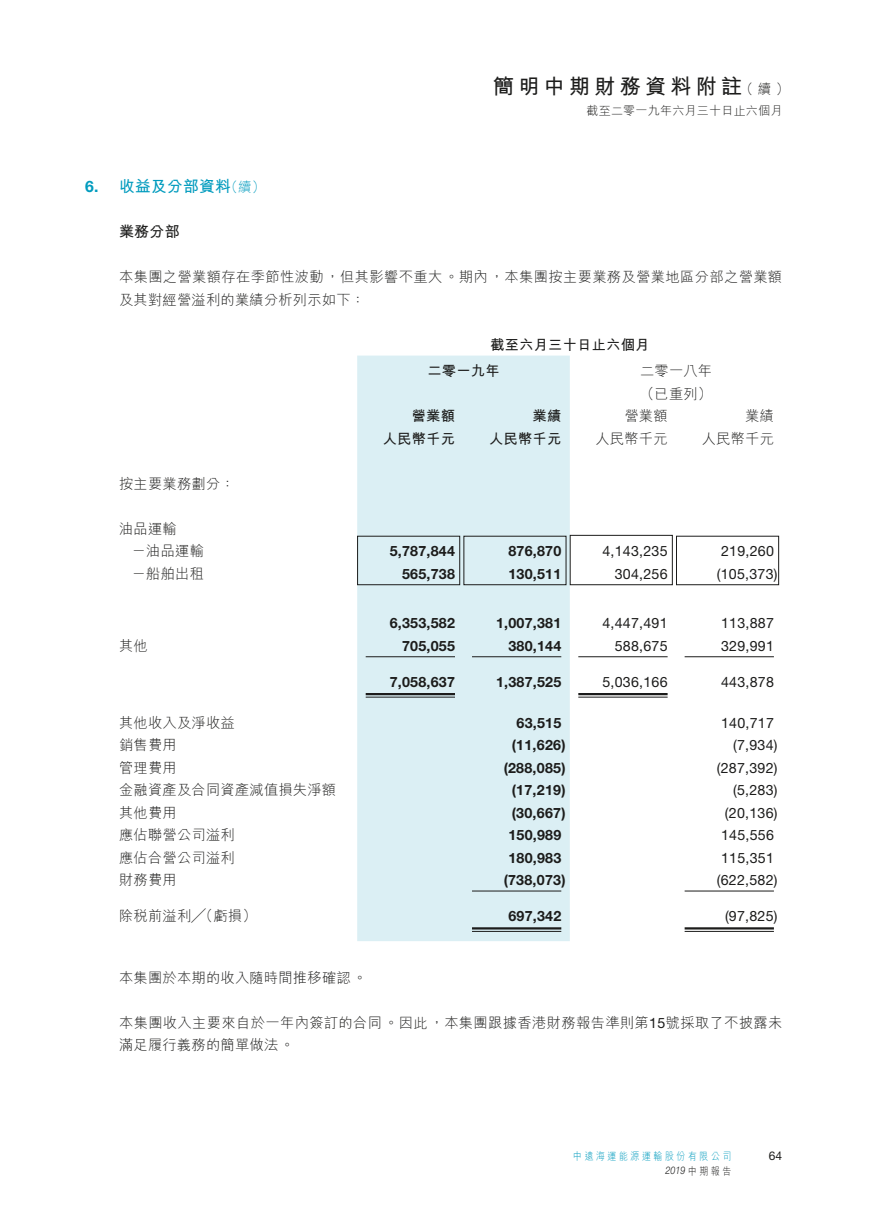
<style>
.page{position:relative;width:893px;height:1212px;background:#fff}
.page>*{position:absolute;margin:0;border:0;box-sizing:border-box;transform-origin:0 0}
.t1{font:700 21px "M Hei HK";letter-spacing:.205em;color:#1c1c1b}
.t2{font:700 15.75px "M Hei HK";letter-spacing:.015em;color:#009bbe}
.t3{font:700 15.75px "Helvetica Neue LT Std";color:#009bbe}
.t4{font:700 15px "M Hei HK";color:#1c1c1b}
.t5{font:300 14.25px/22.5px "M Hei HK";letter-spacing:.015em;color:#1c1c1b}
.t6{font:700 14.25px "Helvetica Neue LT Std";letter-spacing:.015em;color:#1c1c1b}
.t7{font:14.25px "Helvetica Neue LT Std";letter-spacing:.015em;color:#1c1c1b}
.t8{font:700 14.25px "M Hei HK";letter-spacing:.015em;color:#1c1c1b}
.t9{font:300 13.5px "M Hei HK";color:#1c1c1b}
.t10{font:300 13.5px "M Hei HK";color:#009bbe}
.t11{font:300 12px "M Hei HK";letter-spacing:.02em;color:#1c1c1b}
.t12{font:12px "Helvetica Neue LT Std";color:#1c1c1b}
.t13{font:300 10.5px "M Hei HK";letter-spacing:.285em;color:#009bbe;scale:.85 1}
.t14{font:italic 300 10.5px "Helvetica Neue LT Std";color:#1c1c1b;scale:.85 1}
.s1{font-family:"Helvetica Neue LT Std";font-weight:400}
.s2{font-family:"M Hei HK";font-style:normal}
</style>
<div class="page">
<div style="left:357px;top:356px;width:213px;height:585px;background:#dbeff4"></div>
<div style="left:357px;top:536px;width:103px;height:49px;border:1px solid #1c1c1b"></div>
<div style="left:463px;top:536px;width:103px;height:49px;border:1px solid #1c1c1b"></div>
<div style="left:570px;top:535px;width:103px;height:50px;border:1px solid #1c1c1b"></div>
<div style="left:676px;top:536px;width:103px;height:49px;border:1px solid #1c1c1b"></div>
<hr style="left:366px;top:656px;width:89px;height:1px;background:#1c1c1b">
<hr style="left:472px;top:656px;width:89px;height:1px;background:#1c1c1b">
<hr style="left:578px;top:656px;width:90px;height:1px;background:#1c1c1b">
<hr style="left:685px;top:656px;width:89px;height:1px;background:#1c1c1b">
<hr style="left:366px;top:693px;width:89px;height:2px;background:#1c1c1b">
<hr style="left:366px;top:697px;width:89px;height:1px;background:#1c1c1b">
<hr style="left:578px;top:693px;width:90px;height:2px;background:#1c1c1b">
<hr style="left:578px;top:697px;width:90px;height:1px;background:#1c1c1b">
<hr style="left:472px;top:891px;width:89px;height:1px;background:#1c1c1b">
<hr style="left:685px;top:891px;width:89px;height:1px;background:#1c1c1b">
<hr style="left:472px;top:927px;width:89px;height:2px;background:#1c1c1b">
<hr style="left:472px;top:931px;width:89px;height:1px;background:#1c1c1b">
<hr style="left:685px;top:927px;width:89px;height:2px;background:#1c1c1b">
<hr style="left:685px;top:931px;width:89px;height:1px;background:#1c1c1b">
<h1 class="t1" style="left:493px;top:71px;width:250px">簡明中期財務資料附註</h1>
<p class="t11" style="left:586px;top:102px;width:197px">截至二零一九年六月三十日止六個月</p>
<p class="t9" style="left:740px;top:79px;width:51px">（續 (</p>
<p class="t3" style="left:85px;top:177px;width:15px">6.</p>
<p class="t2" style="left:119px;top:175px;width:113px">收益及分部資料</p>
<p class="t10" style="left:224px;top:178px;width:42px">（續(</p>
<p class="t4" style="left:119px;top:221px;width:62px">業務分部</p>
<p class="t5" style="left:119px;top:265px;width:665px">本集團之營業額存在季節性波動，但其影響不重大。期內，本集團按主要業務及營業地區分部之營業額及其對經營溢利的業績分析列示如下：</p>
<p class="t8" style="left:490px;top:334px;width:161px">截至六月三十日止六個月</p>
<p class="t5" style="left:640px;top:359px;width:74px">二零一八年</p>
<p class="t8" style="left:427px;top:361px;width:74px">二零一九年</p>
<p class="t5" style="left:640px;top:382px;width:74px">（已重列(</p>
<p class="t8" style="left:412px;top:406px;width:45px">營業額</p>
<p class="t8" style="left:533px;top:406px;width:30px">業績</p>
<p class="t5" style="left:624px;top:404px;width:45px">營業額</p>
<p class="t5" style="left:745px;top:404px;width:30px">業績</p>
<p class="t8" style="left:383px;top:428px;width:74px">人民幣千元</p>
<p class="t8" style="left:489px;top:428px;width:74px">人民幣千元</p>
<p class="t5" style="left:595px;top:427px;width:74px">人民幣千元</p>
<p class="t5" style="left:702px;top:427px;width:74px">人民幣千元</p>
<p class="t5" style="left:119px;top:472px;width:117px">按主要業務劃分：</p>
<p class="t5" style="left:119px;top:517px;width:59px">油品運輸</p>
<p class="t5" style="left:132px;top:539px;width:74px">－油品運輸</p>
<p class="t6" style="left:390px;top:542px;width:67px">5,787,844</p>
<p class="t6" style="left:508px;top:542px;width:54px">876,870</p>
<p class="t7" style="left:602px;top:543px;width:67px">4,143,235</p>
<p class="t7" style="left:721px;top:543px;width:54px">219,260</p>
<p class="t5" style="left:132px;top:562px;width:74px">－船舶出租</p>
<p class="t6" style="left:402px;top:565px;width:54px">565,738</p>
<p class="t6" style="left:508px;top:565px;width:54px">130,511</p>
<p class="t7" style="left:615px;top:565px;width:54px">304,256</p>
<p class="t7" style="left:717px;top:565px;width:62px">)105,373(</p>
<p class="t6" style="left:390px;top:614px;width:67px">6,353,582</p>
<p class="t6" style="left:496px;top:614px;width:67px">1,007,381</p>
<p class="t7" style="left:602px;top:615px;width:67px">4,447,491</p>
<p class="t7" style="left:721px;top:615px;width:54px">113,887</p>
<p class="t5" style="left:119px;top:634px;width:30px">其他</p>
<p class="t6" style="left:402px;top:637px;width:54px">705,055</p>
<p class="t6" style="left:508px;top:637px;width:54px">380,144</p>
<p class="t7" style="left:615px;top:637px;width:54px">588,675</p>
<p class="t7" style="left:721px;top:637px;width:54px">329,991</p>
<p class="t6" style="left:390px;top:673px;width:67px">7,058,637</p>
<p class="t6" style="left:496px;top:673px;width:67px">1,387,525</p>
<p class="t7" style="left:602px;top:674px;width:67px">5,036,166</p>
<p class="t7" style="left:721px;top:674px;width:54px">443,878</p>
<p class="t5" style="left:119px;top:710px;width:117px">其他收入及淨收益</p>
<p class="t6" style="left:517px;top:714px;width:46px">63,515</p>
<p class="t7" style="left:721px;top:714px;width:54px">140,717</p>
<p class="t5" style="left:119px;top:733px;width:59px">銷售費用</p>
<p class="t6" style="left:512px;top:736px;width:55px">)11,626(</p>
<p class="t7" style="left:733px;top:736px;width:46px">)7,934(</p>
<p class="t5" style="left:119px;top:755px;width:59px">管理費用</p>
<p class="t6" style="left:504px;top:759px;width:63px">)288,085(</p>
<p class="t7" style="left:717px;top:759px;width:62px">)287,392(</p>
<p class="t5" style="left:119px;top:778px;width:219px">金融資產及合同資產減值損失淨額</p>
<p class="t6" style="left:512px;top:781px;width:55px">)17,219(</p>
<p class="t7" style="left:733px;top:781px;width:46px">)5,283(</p>
<p class="t5" style="left:119px;top:800px;width:59px">其他費用</p>
<p class="t6" style="left:512px;top:804px;width:55px">)30,667(</p>
<p class="t7" style="left:725px;top:804px;width:54px">)20,136(</p>
<p class="t5" style="left:119px;top:823px;width:117px">應佔聯營公司溢利</p>
<p class="t6" style="left:508px;top:826px;width:54px">150,989</p>
<p class="t7" style="left:721px;top:826px;width:54px">145,556</p>
<p class="t5" style="left:119px;top:845px;width:117px">應佔合營公司溢利</p>
<p class="t6" style="left:508px;top:849px;width:54px">180,983</p>
<p class="t7" style="left:721px;top:849px;width:54px">115,351</p>
<p class="t5" style="left:119px;top:868px;width:59px">財務費用</p>
<p class="t6" style="left:504px;top:871px;width:63px">)738,073(</p>
<p class="t7" style="left:717px;top:871px;width:62px">)622,582(</p>
<p class="t5" style="left:119px;top:904px;width:139px">除稅前溢利╱（虧損(</p>
<p class="t6" style="left:508px;top:907px;width:54px">697,342</p>
<p class="t7" style="left:725px;top:908px;width:54px">)97,825(</p>
<p class="t5" style="left:119px;top:965px;width:249px">本集團於本期的收入隨時間推移確認。</p>
<p class="t5" style="left:119px;top:1010px;width:665px">本集團收入主要來自於一年內簽訂的合同。因此，本集團跟據香港財務報告準則第<span class="s1">15</span>號採取了不披露未滿足履行義務的簡單做法。</p>
<p class="t13" style="left:573px;top:1149px;width:188px">中遠海運能源運輸股份有限公司</p>
<p class="t14" style="left:665px;top:1164px;width:79px">2019<span class="s2">中期報告</span></p>
<p class="t12" style="left:769px;top:1149px;width:15px">64</p>
</div>
